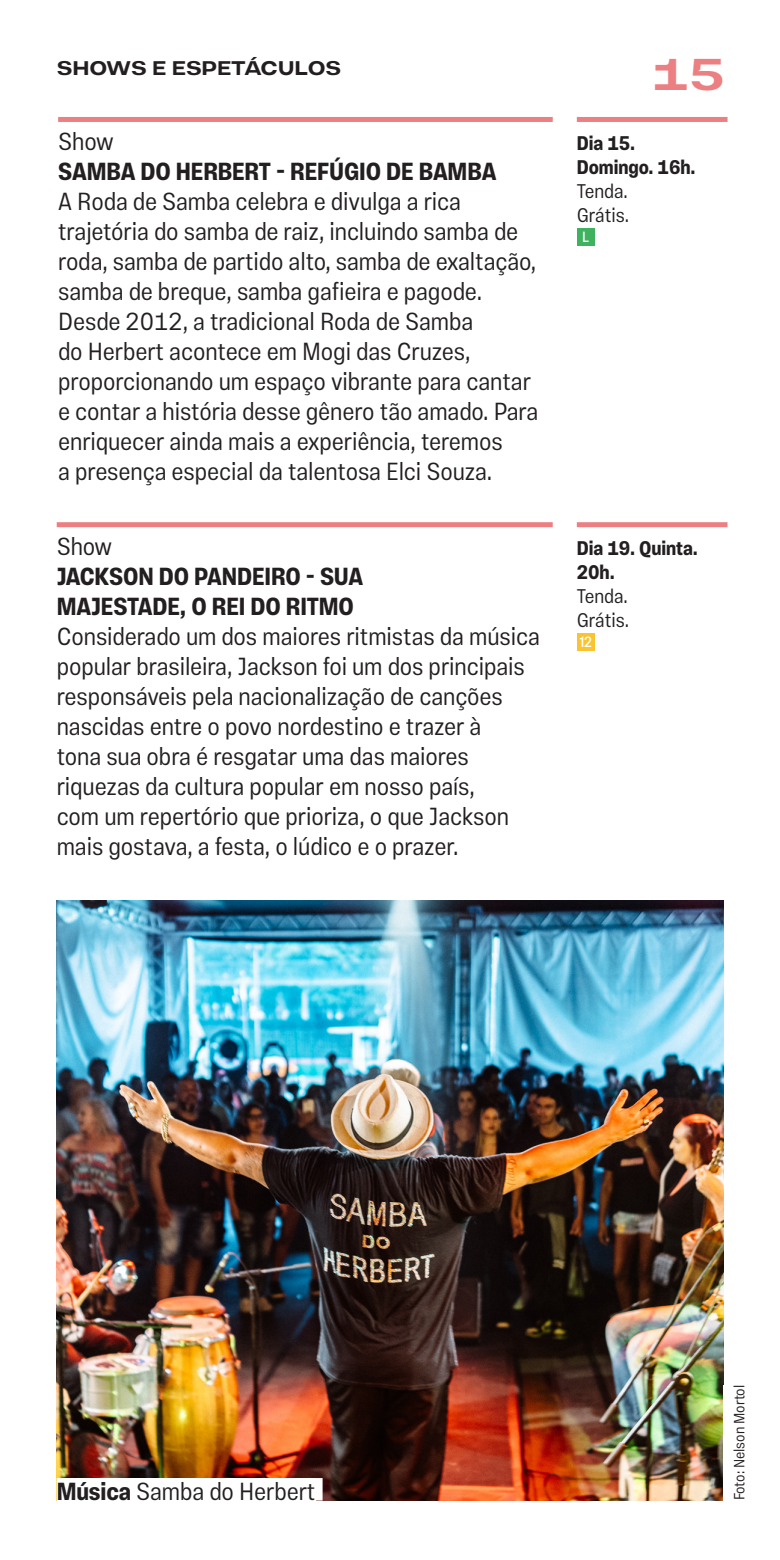
<style>
.page{position:relative;width:780px;height:1560px;background:#fff}
.page>*{position:absolute;margin:0;border:0;box-sizing:border-box;transform-origin:0 0}
.t1{font:700 45px "Vinila Extended";color:#ec7f81}
.sinopse{font:300 25px/30px "Vinila Condensed";letter-spacing:-.005em;color:#231f20}
.titulo{font:700 25px/30px "Vinila Condensed";letter-spacing:-.005em;color:#231f20}
.legenda__texto{font:300 25px "Vinila Condensed";letter-spacing:-.005em;color:#231f20}
.formato__linha2pt{font:300 25px "Vinila Condensed";letter-spacing:-.005em;color:#231f20}
.servico__data__linha2pt{font:700 20px/24px "Vinila Condensed";letter-spacing:-.005em;color:#231f20}
.servico__texto{font:300 20px "Vinila Condensed";letter-spacing:-.005em;color:#231f20}
.chapeu{font:700 20px "Vinila Extended";letter-spacing:-.005em;color:#231f20}
.legenda__credito{font:300 15px "Vinila Condensed";letter-spacing:-.005em;color:#231f20}
.classificacao{font:15px "Vinila Condensed";color:#fff}
.s1{font-weight:700}
</style>
<div class="page">
<img style="left:57px;top:900px;width:666px;height:600px">
<div style="left:57px;top:1477px;width:265px;height:23px;background:#fff"></div>
<div style="left:576px;top:117px;width:151px;height:5px;background:#ec7f81"></div>
<div style="left:576px;top:228px;width:18px;height:18px;background:#3fb260"></div>
<div style="left:58px;top:117px;width:494px;height:5px;background:#ec7f81"></div>
<div style="left:57px;top:522px;width:495px;height:5px;background:#ec7f81"></div>
<div style="left:576px;top:522px;width:151px;height:5px;background:#ec7f81"></div>
<div style="left:576px;top:633px;width:18px;height:18px;background:#fac430"></div>
<p class="chapeu" style="left:57px;top:56px;width:286px">SHOWS E ESPETÁCULOS</p>
<h1 class="t1" style="left:651px;top:47px;width:75px">15</h1>
<p class="formato__linha2pt" style="left:58px;top:126px;width:57px">Show</p>
<p class="titulo" style="left:58px;top:156px;width:440px">SAMBA DO HERBERT - REFÚGIO DE BAMBA</p>
<p class="sinopse" style="left:58px;top:186px;width:482px">A Roda de Samba celebra e divulga a rica trajetória do samba de raiz, incluindo samba de roda, samba de partido alto, samba de exaltação, samba de breque, samba gafieira e pagode.<br>Desde 2012, a tradicional Roda de Samba<br>do Herbert acontece em Mogi das Cruzes, proporcionando um espaço vibrante para cantar e contar a história desse gênero tão amado. Para enriquecer ainda mais a experiência, teremos<br>a presença especial da talentosa Elci Souza.</p>
<p class="formato__linha2pt" style="left:57px;top:531px;width:57px">Show</p>
<p class="titulo" style="left:57px;top:561px;width:308px">JACKSON DO PANDEIRO - SUA<br>MAJESTADE, O REI DO RITMO</p>
<p class="sinopse" style="left:57px;top:621px;width:484px">Considerado um dos maiores ritmistas da música popular brasileira, Jackson foi um dos principais responsáveis pela nacionalização de canções nascidas entre o povo nordestino e trazer à<br>tona sua obra é resgatar uma das maiores riquezas da cultura popular em nosso país,<br>com um repertório que prioriza, o que Jackson mais gostava, a festa, o lúdico e o prazer.</p>
<p class="servico__data__linha2pt" style="left:576px;top:131px;width:120px">Dia 15.<br>Domingo. 16h.</p>
<p class="servico__texto" style="left:576px;top:179px;width:52px">Tenda.</p>
<p class="servico__texto" style="left:576px;top:203px;width:54px">Grátis.</p>
<p class="classificacao" style="left:582px;top:228px;width:8px">L</p>
<p class="servico__data__linha2pt" style="left:576px;top:536px;width:123px">Dia 19. Quinta.<br>20h.</p>
<p class="servico__texto" style="left:576px;top:584px;width:52px">Tenda.</p>
<p class="servico__texto" style="left:576px;top:608px;width:54px">Grátis.</p>
<p class="classificacao" style="left:579px;top:633px;width:14px">12</p>
<p class="legenda__texto" style="left:57px;top:1476px;width:260px"><span class="s1">Música</span> Samba do Herbert</p>
<p class="legenda__credito" style="left:730px;top:1500px;width:117px;rotate:-90deg">Foto: Nelson Mortol</p>
</div>
